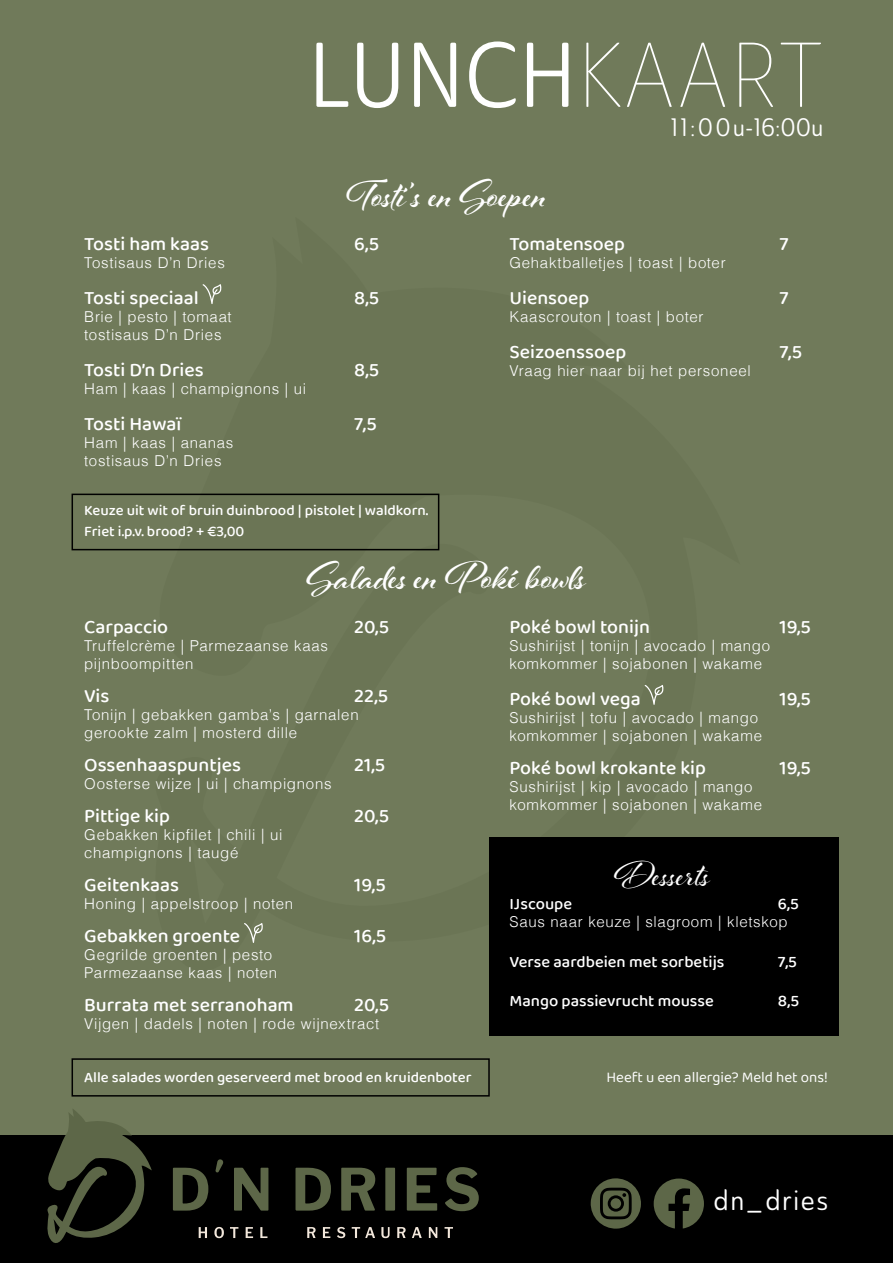
<style>
.page{position:relative;width:893px;height:1263px;background:#707a5a}
.page>*{position:absolute;margin:0;border:0;box-sizing:border-box;transform-origin:0 0}
.t1{font:90.75px "Ainslie Sans Con Reg";color:#fff}
.t2{font:700 42px "Al Fresco";color:#fff}
.t3{font:37.5px "Al Fresco";color:#fff}
.t4{font:28.65px "Ainslie Sans Con Reg";letter-spacing:.05em;color:#fff}
.t5{font:24.9px "Ainslie Sans Con Reg";letter-spacing:.045em;color:#fff}
.t6{font:500 19.5px "Baloo 2";color:#fff}
.t7{font:500 16.5px "Baloo 2";color:#fff}
.t8{font:300 15px/18px "Helvetica";letter-spacing:.045em;color:#fff}
.t9{font:500 15px/21px "Baloo 2";color:#fff}
.t10{font:15px "Baloo 2";color:#fff}
.s1{font-family:"Ainslie Sans Con Thi"}
</style>
<div class="page">
<div style="left:0;top:1135px;width:893px;height:128px;background:#000"></div>
<svg style="left:47px;top:1109px;width:105px;height:134px"></svg>
<svg style="left:173px;top:1168px;width:35px;height:42px"></svg>
<svg style="left:234px;top:1168px;width:34px;height:42px"></svg>
<svg style="left:295px;top:1168px;width:36px;height:42px"></svg>
<svg style="left:341px;top:1168px;width:34px;height:42px"></svg>
<svg style="left:385px;top:1168px;width:10px;height:42px"></svg>
<svg style="left:407px;top:1168px;width:30px;height:42px"></svg>
<svg style="left:445px;top:1167px;width:34px;height:44px"></svg>
<svg style="left:215px;top:1159px;width:9px;height:14px"></svg>
<svg style="left:307px;top:1227px;width:9px;height:11px"></svg>
<svg style="left:323px;top:1227px;width:7px;height:11px"></svg>
<svg style="left:337px;top:1227px;width:8px;height:11px"></svg>
<svg style="left:352px;top:1227px;width:23px;height:11px"></svg>
<svg style="left:381px;top:1227px;width:9px;height:11px"></svg>
<svg style="left:397px;top:1227px;width:9px;height:11px"></svg>
<svg style="left:412px;top:1227px;width:10px;height:11px"></svg>
<svg style="left:429px;top:1227px;width:8px;height:11px"></svg>
<svg style="left:445px;top:1227px;width:8px;height:11px"></svg>
<svg style="left:199px;top:1227px;width:8px;height:11px"></svg>
<svg style="left:214px;top:1227px;width:10px;height:11px"></svg>
<svg style="left:230px;top:1227px;width:8px;height:11px"></svg>
<svg style="left:246px;top:1227px;width:7px;height:11px"></svg>
<svg style="left:260px;top:1227px;width:7px;height:11px"></svg>
<svg style="left:590px;top:1178px;width:51px;height:51px"></svg>
<svg style="left:654px;top:1178px;width:50px;height:50px"></svg>
<div style="left:72px;top:494px;width:367px;height:56px;border:2px solid #000"></div>
<svg style="left:203px;top:284px;width:18px;height:20px"></svg>
<svg style="left:244px;top:923px;width:19px;height:20px"></svg>
<svg style="left:645px;top:685px;width:18px;height:20px"></svg>
<div style="left:489px;top:837px;width:350px;height:198px;background:#000"></div>
<div style="left:72px;top:1058px;width:418px;height:38px;border:2px solid #000"></div>
<h1 class="t1" style="left:308px;top:20px;width:517px">LUNCH<span class="s1">KAART</span></h1>
<h3 class="t5" style="left:671px;top:112px;width:154px">11:00u-16:00u</h3>
<h2 class="t2" style="left:347px;top:167px;width:201px">Tosti’s en Soepen</h2>
<h3 class="t6" style="left:84px;top:230px;width:126px">Tosti ham kaas</h3>
<h3 class="t6" style="left:354px;top:230px;width:26px">6,5</h3>
<p class="t8" style="left:84px;top:253px;width:142px">Tostisaus D’n Dries</p>
<h3 class="t6" style="left:84px;top:284px;width:116px">Tosti speciaal</h3>
<h3 class="t6" style="left:354px;top:284px;width:27px">8,5</h3>
<p class="t8" style="left:84px;top:307px;width:149px">Brie | pesto | tomaat tostisaus D’n Dries</p>
<h3 class="t6" style="left:84px;top:356px;width:121px">Tosti D’n Dries</h3>
<h3 class="t6" style="left:354px;top:356px;width:27px">8,5</h3>
<p class="t8" style="left:84px;top:379px;width:223px">Ham | kaas | champignons | ui</p>
<h3 class="t6" style="left:84px;top:410px;width:99px">Tosti Hawaï</h3>
<h3 class="t6" style="left:354px;top:410px;width:24px">7,5</h3>
<p class="t8" style="left:84px;top:433px;width:151px">Ham | kaas | ananas tostisaus D’n Dries</p>
<p class="t9" style="left:84px;top:500px;width:346px">Keuze uit wit of bruin duinbrood | pistolet | waldkorn.<br>Friet i.p.v. brood? + €3,00</p>
<h3 class="t6" style="left:509px;top:230px;width:117px">Tomatensoep</h3>
<h3 class="t6" style="left:779px;top:230px;width:11px">7</h3>
<p class="t8" style="left:509px;top:253px;width:218px">Gehaktballetjes | toast | boter</p>
<h3 class="t6" style="left:509px;top:284px;width:81px">Uiensoep</h3>
<h3 class="t6" style="left:779px;top:284px;width:11px">7</h3>
<p class="t8" style="left:509px;top:307px;width:196px">Kaascrouton | toast | boter</p>
<h3 class="t6" style="left:509px;top:338px;width:118px">Seizoenssoep</h3>
<h3 class="t6" style="left:779px;top:338px;width:24px">7,5</h3>
<p class="t8" style="left:509px;top:361px;width:243px">Vraag hier naar bij het personeel</p>
<h2 class="t2" style="left:307px;top:549px;width:282px">Salades en Poké bowls</h2>
<h3 class="t6" style="left:84px;top:613px;width:86px">Carpaccio</h3>
<h3 class="t6" style="left:354px;top:613px;width:37px">20,5</h3>
<p class="t8" style="left:84px;top:635px;width:245px">Truffelcrème | Parmezaanse kaas pijnboompitten</p>
<h3 class="t6" style="left:84px;top:682px;width:27px">Vis</h3>
<h3 class="t6" style="left:354px;top:682px;width:36px">22,5</h3>
<p class="t8" style="left:84px;top:704px;width:276px">Tonijn | gebakken gamba’s | garnalen gerookte zalm | mosterd dille</p>
<h3 class="t6" style="left:84px;top:751px;width:158px">Ossenhaaspuntjes</h3>
<h3 class="t6" style="left:354px;top:751px;width:33px">21,5</h3>
<p class="t8" style="left:84px;top:773px;width:249px">Oosterse wijze | ui | champignons</p>
<h3 class="t6" style="left:84px;top:802px;width:87px">Pittige kip</h3>
<h3 class="t6" style="left:354px;top:802px;width:37px">20,5</h3>
<p class="t8" style="left:84px;top:824px;width:200px">Gebakken kipfilet | chili | ui champignons | taugé</p>
<h3 class="t6" style="left:84px;top:871px;width:96px">Geitenkaas</h3>
<h3 class="t6" style="left:354px;top:871px;width:33px">19,5</h3>
<p class="t8" style="left:84px;top:893px;width:211px">Honing | appelstroop | noten</p>
<h3 class="t6" style="left:84px;top:922px;width:157px">Gebakken groente</h3>
<h3 class="t6" style="left:354px;top:922px;width:34px">16,5</h3>
<p class="t8" style="left:84px;top:944px;width:195px">Gegrilde groenten | pesto<br>Parmezaanse kaas | noten</p>
<h3 class="t6" style="left:84px;top:991px;width:211px">Burrata met serranoham</h3>
<h3 class="t6" style="left:354px;top:991px;width:37px">20,5</h3>
<p class="t8" style="left:84px;top:1013px;width:297px">Vijgen | dadels | noten | rode wijnextract</p>
<p class="t9" style="left:84px;top:1067px;width:389px">Alle salades worden geserveerd met brood en kruidenboter</p>
<h3 class="t6" style="left:509px;top:613px;width:142px">Poké bowl tonijn</h3>
<h3 class="t6" style="left:779px;top:613px;width:33px">19,5</h3>
<p class="t8" style="left:509px;top:635px;width:262px">Sushirijst | tonijn | avocado | mango komkommer | sojabonen | wakame</p>
<h3 class="t6" style="left:509px;top:685px;width:133px">Poké bowl vega</h3>
<h3 class="t6" style="left:779px;top:685px;width:33px">19,5</h3>
<p class="t8" style="left:509px;top:707px;width:254px">Sushirijst | tofu | avocado | mango komkommer | sojabonen | wakame</p>
<h3 class="t6" style="left:509px;top:754px;width:198px">Poké bowl krokante kip</h3>
<h3 class="t6" style="left:779px;top:754px;width:33px">19,5</h3>
<p class="t8" style="left:509px;top:776px;width:254px">Sushirijst | kip | avocado | mango komkommer | sojabonen | wakame</p>
<h3 class="t3" style="left:614px;top:850px;width:98px">Desserts</h3>
<p class="t7" style="left:509px;top:892px;width:64px">IJscoupe</p>
<p class="t7" style="left:778px;top:892px;width:23px">6,5</p>
<p class="t8" style="left:509px;top:912px;width:280px">Saus naar keuze | slagroom | kletskop</p>
<p class="t7" style="left:509px;top:949px;width:217px">Verse aardbeien met sorbetijs</p>
<p class="t7" style="left:778px;top:949px;width:21px">7,5</p>
<p class="t7" style="left:509px;top:989px;width:206px">Mango passievrucht mousse</p>
<p class="t7" style="left:778px;top:989px;width:23px">8,5</p>
<p class="t10" style="left:606px;top:1066px;width:223px">Heeft u een allergie? Meld het ons!</p>
<h3 class="t4" style="left:713px;top:1182px;width:116px">dn_dries</h3>
</div>
